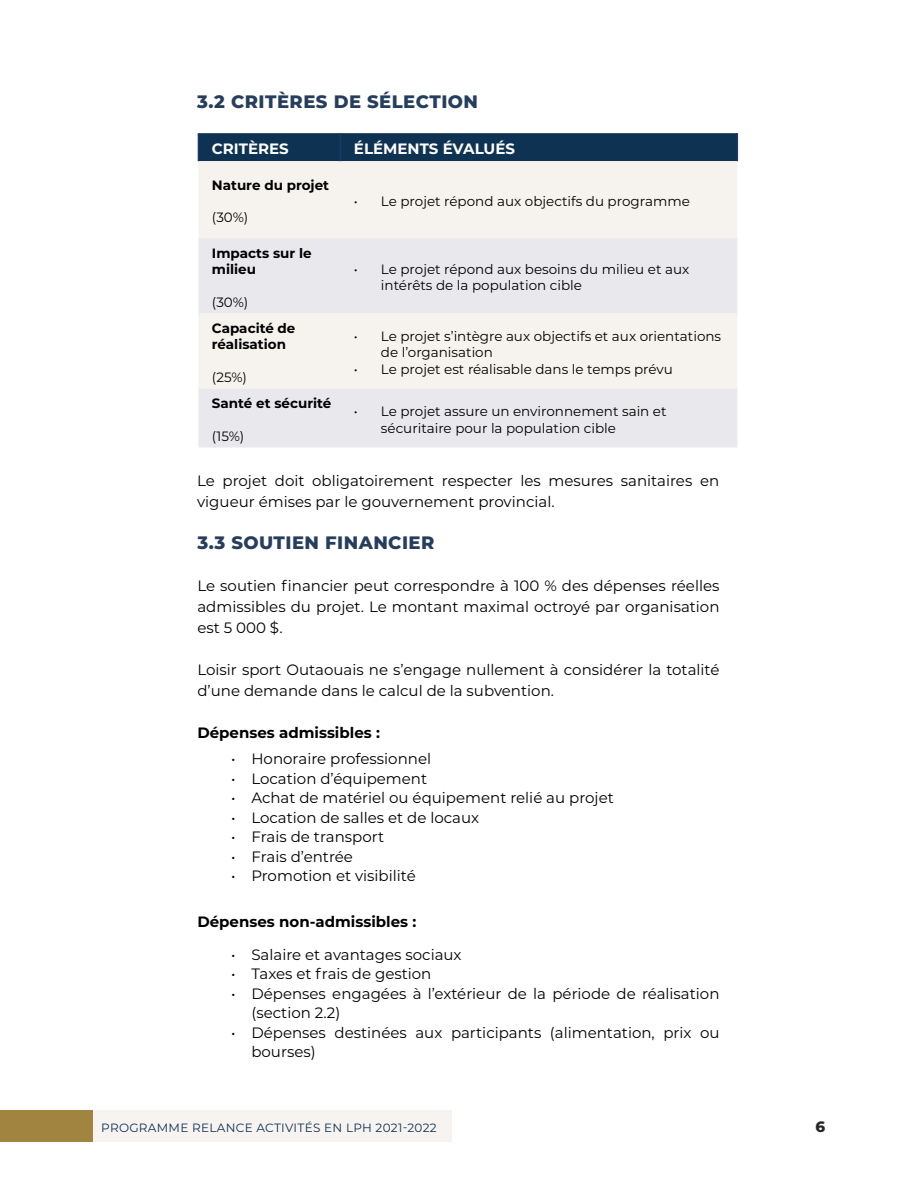
<style>
.page{position:relative;width:918px;height:1188px;background:#fff}
.page>*{position:absolute;margin:0;border:0;box-sizing:border-box;transform-origin:0 0}
.t1{font:800 18px "Montserrat";letter-spacing:.025em;color:#263e5d}
.t2{font:15px/21px "Montserrat";color:#000}
.t3{font:700 15px "Montserrat";color:#000}
.t4{font:700 15px "Montserrat";color:#fff}
.t5{font:800 15px "Montserrat";color:#292829}
.t6{font:13.5px/16.2px "Montserrat";color:#000}
.t7{font:700 13.5px/16.2px "Montserrat";color:#000}
.t8{font:12px "Montserrat";letter-spacing:.025em;color:#0e3252}
</style>
<div class="page">
<div style="left:198px;top:161px;width:539px;height:77px;background:#f6f3ee"></div>
<svg style="left:198px;top:238px;width:539px;height:209px;background:#edecec"></svg>
<div style="left:198px;top:133px;width:540px;height:28px;background:#0e3252"></div>
<div style="left:0;top:1110px;width:451px;height:32px;background:#f6f3f0"></div>
<div style="left:0;top:1110px;width:93px;height:32px;background:#a1843f"></div>
<p class="t1" style="left:197px;top:88px;width:282px">3.2 CRITÈRES DE SÉLECTION</p>
<p class="t4" style="left:212px;top:138px;width:78px">CRITÈRES</p>
<p class="t4" style="left:354px;top:138px;width:163px">ÉLÉMENTS ÉVALUÉS</p>
<p class="t7" style="left:212px;top:176px;width:119px">Nature du projet</p>
<p class="t6" style="left:212px;top:209px;width:38px">(30%)</p>
<p class="t6" style="left:354px;top:193px;width:337px">• Le projet répond aux objectifs du programme</p>
<p class="t7" style="left:212px;top:244px;width:101px">Impacts sur le milieu</p>
<p class="t6" style="left:212px;top:293px;width:38px">(30%)</p>
<p class="t7" style="left:212px;top:320px;width:85px">Capacité de réalisation</p>
<p class="t6" style="left:212px;top:368px;width:36px">(25%)</p>
<p class="t6" style="left:381px;top:261px;width:310px;text-indent:-27px">• Le projet répond aux besoins du milieu et aux intérêts de la population cible</p>
<p class="t6" style="left:381px;top:328px;width:342px;text-indent:-27px">• Le projet s’intègre aux objectifs et aux orientations de l’organisation</p>
<p class="t6" style="left:354px;top:360px;width:321px">• Le projet est réalisable dans le temps prévu</p>
<p class="t7" style="left:212px;top:395px;width:121px">Santé et sécurité</p>
<p class="t6" style="left:212px;top:427px;width:34px">(15%)</p>
<p class="t6" style="left:381px;top:403px;width:287px;text-indent:-27px">• Le projet assure un environnement sain et sécuritaire pour la population cible</p>
<p class="t2" style="left:197px;top:470px;width:524px">Le projet doit obligatoirement respecter les mesures sanitaires en vigueur émises par le gouvernement provincial.</p>
<p class="t1" style="left:197px;top:529px;width:239px">3.3 SOUTIEN FINANCIER</p>
<p class="t2" style="left:197px;top:575px;width:524px;text-align:justify">Le soutien financier peut correspondre à 100 % des dépenses réelles admissibles du projet. Le montant maximal octroyé par organisation est 5 000 $.</p>
<p class="t2" style="left:197px;top:659px;width:524px">Loisir sport Outaouais ne s’engage nullement à considérer la totalité d’une demande dans le calcul de la subvention.</p>
<p class="t3" style="left:197px;top:722px;width:184px">Dépenses admissibles :</p>
<p class="t2" style="left:231px;top:748px;width:201px">• Honoraire professionnel</p>
<p class="t2" style="left:231px;top:767px;width:198px">• Location d’équipement</p>
<p class="t2" style="left:231px;top:787px;width:384px">• Achat de matériel ou équipement relié au projet</p>
<p class="t2" style="left:231px;top:806px;width:250px">• Location de salles et de locaux</p>
<p class="t2" style="left:231px;top:826px;width:154px">• Frais de transport</p>
<p class="t2" style="left:231px;top:845px;width:123px">• Frais d’entrée</p>
<p class="t2" style="left:231px;top:865px;width:186px">• Promotion et visibilité</p>
<p class="t3" style="left:197px;top:911px;width:220px">Dépenses non-admissibles :</p>
<p class="t2" style="left:231px;top:944px;width:232px">• Salaire et avantages sociaux</p>
<p class="t2" style="left:231px;top:963px;width:202px">• Taxes et frais de gestion</p>
<p class="t2" style="left:251px;top:983px;width:470px;line-height:19.5px;text-indent:-20px">• Dépenses engagées à l’extérieur de la période de réalisation (section 2.2)</p>
<p class="t2" style="left:251px;top:1022px;width:470px;line-height:19.5px;text-indent:-20px">• Dépenses destinées aux participants (alimentation, prix ou bourses)</p>
<p class="t8" style="left:101px;top:1119px;width:337px">PROGRAMME RELANCE ACTIVITÉS EN LPH 2021-2022</p>
<p class="t5" style="left:815px;top:1116px;width:11px">6</p>
</div>
